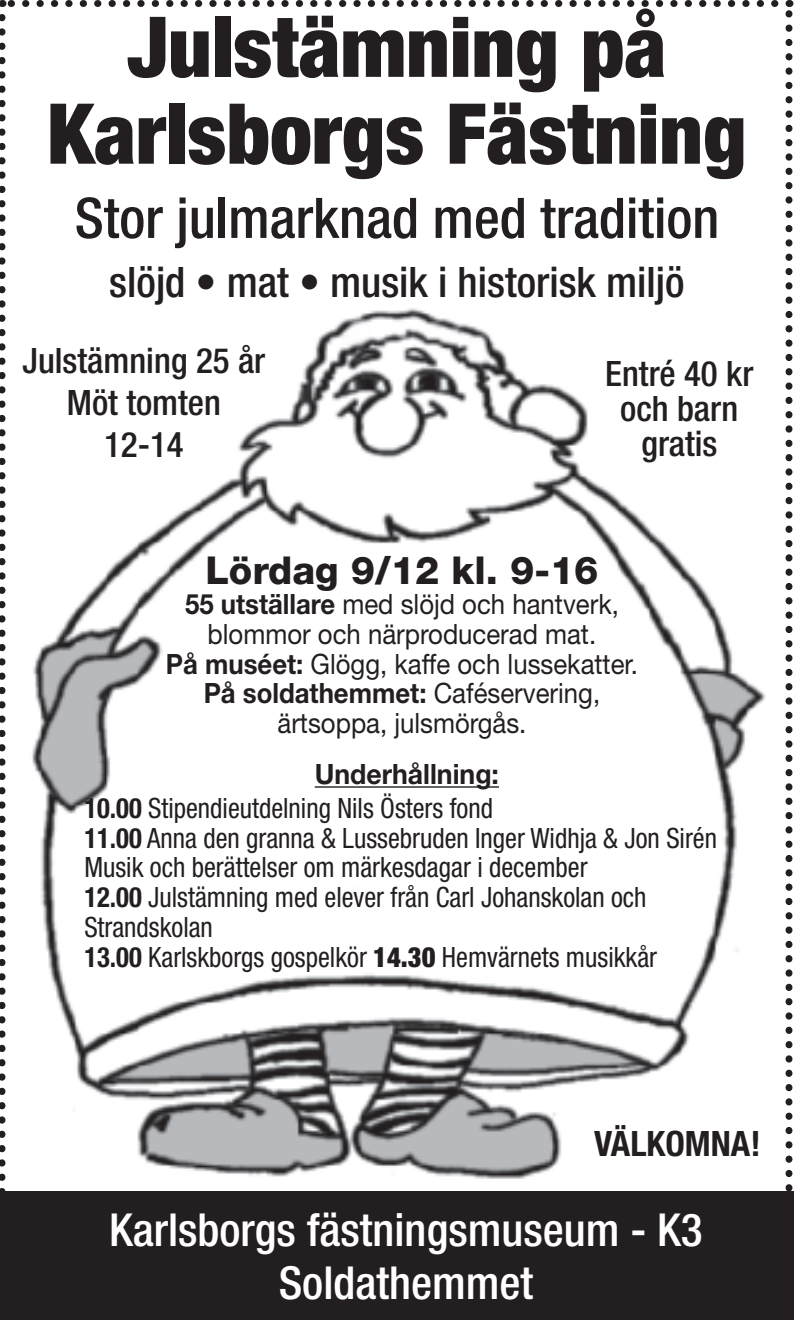
<style>
.page{position:relative;width:794px;height:1320px;background:#fff}
.page>*{position:absolute;margin:0;border:0;box-sizing:border-box;transform-origin:0 0}
.t1{font:900 condensed 84px/86.8px "Helvetica Neue LT Std";color:#231f20;text-align:center}
.t2{font:500 condensed 56px "Helvetica Neue LT Std";color:#231f20}
.t3{font:500 condensed 45.5px/52.5px "Helvetica Neue LT Std";color:#fff;text-align:center}
.t4{font:500 condensed 42px "Helvetica Neue LT Std";color:#231f20}
.t5{font:800 38.5px "Helvetica Neue LT Std";color:#231f20}
.t6{font:500 condensed 35px/42px "Helvetica Neue LT Std";color:#231f20;text-align:center}
.t7{font:700 condensed 35px "Helvetica Neue LT Std";color:#231f20}
.t8{font:condensed 28px/29.8px "Helvetica Neue LT Std";color:#231f20;text-align:right;scale:.95 1}
.t9{font:28px/29.8px "Helvetica Neue LT Std";color:#231f20;text-align:center;scale:.92 1}
.s1{font-weight:700}
.s2{font-weight:700;font-stretch:normal}
.s3{font-weight:900}
</style>
<div class="page">
<img style="left:32px;top:298px;width:761px;height:880px">
<div style="left:117px;top:814px;width:213px;height:44px;background:#fff"></div>
<div style="left:0;top:1191px;width:794px;height:129px;background:#231f20"></div>
<hr style="left:315px;top:786px;width:184px;height:1px;background:#231f20">
<svg style="left:9px;top:0;width:766px;height:7px"></svg>
<svg style="left:0;top:17px;width:6px;height:1174px"></svg>
<svg style="left:785px;top:0;width:7px;height:1191px"></svg>
<h1 class="t1" style="left:47px;top:2px;width:700px">Julstämning på<br>Karlsborgs Fästning</h1>
<h2 class="t2" style="left:75px;top:185px;width:646px">Stor julmarknad med tradition</h2>
<h3 class="t4" style="left:109px;top:257px;width:577px">slöjd • mat • musik i historisk miljö</h3>
<p class="t6" style="left:22px;top:339px;width:244px">Julstämning 25 år<br>Möt tomten<br>12-14</p>
<p class="t6" style="left:605px;top:356px;width:150px;line-height:35px">Entré 40 kr och barn gratis</p>
<h3 class="t5" style="left:205px;top:547px;width:395px">Lördag 9/12 kl. 9-16</h3>
<p class="t9" style="left:166px;top:589px;width:514px"><span class="s1">55 utställare</span> med slöjd och hantverk, blommor och närproducerad mat.<br><span class="s1">På muséet:</span> Glögg, kaffe och lussekatter.<br><span class="s1">På soldathemmet:</span> Caféservering, ärtsoppa, julsmörgås.</p>
<p class="t8" style="left:84px;top:757px;width:438px;line-height:33.6px"><span class="s2">Underhållning:<br></span><span class="s1">10.00</span> Stipendieutdelning Nils Östers fond</p>
<p class="t8" style="left:84px;top:822px;width:667px;text-align:left"><span class="s1">11.00</span> Anna den granna &amp; Lussebruden Inger Widhja &amp; Jon Sirén Musik och berättelser om märkesdagar i december<br><span class="s1">12.00</span> Julstämning med elever från Carl Johanskolan och Strandskolan<br><span class="s1">13.00</span> Karlskborgs gospelkör <span class="s3">14.30</span> Hemvärnets musikkår</p>
<p class="t7" style="left:594px;top:1122px;width:168px">VÄLKOMNA!</p>
<h3 class="t3" style="left:109px;top:1203px;width:595px">Karlsborgs fästningsmuseum - K3<br>Soldathemmet</h3>
</div>
